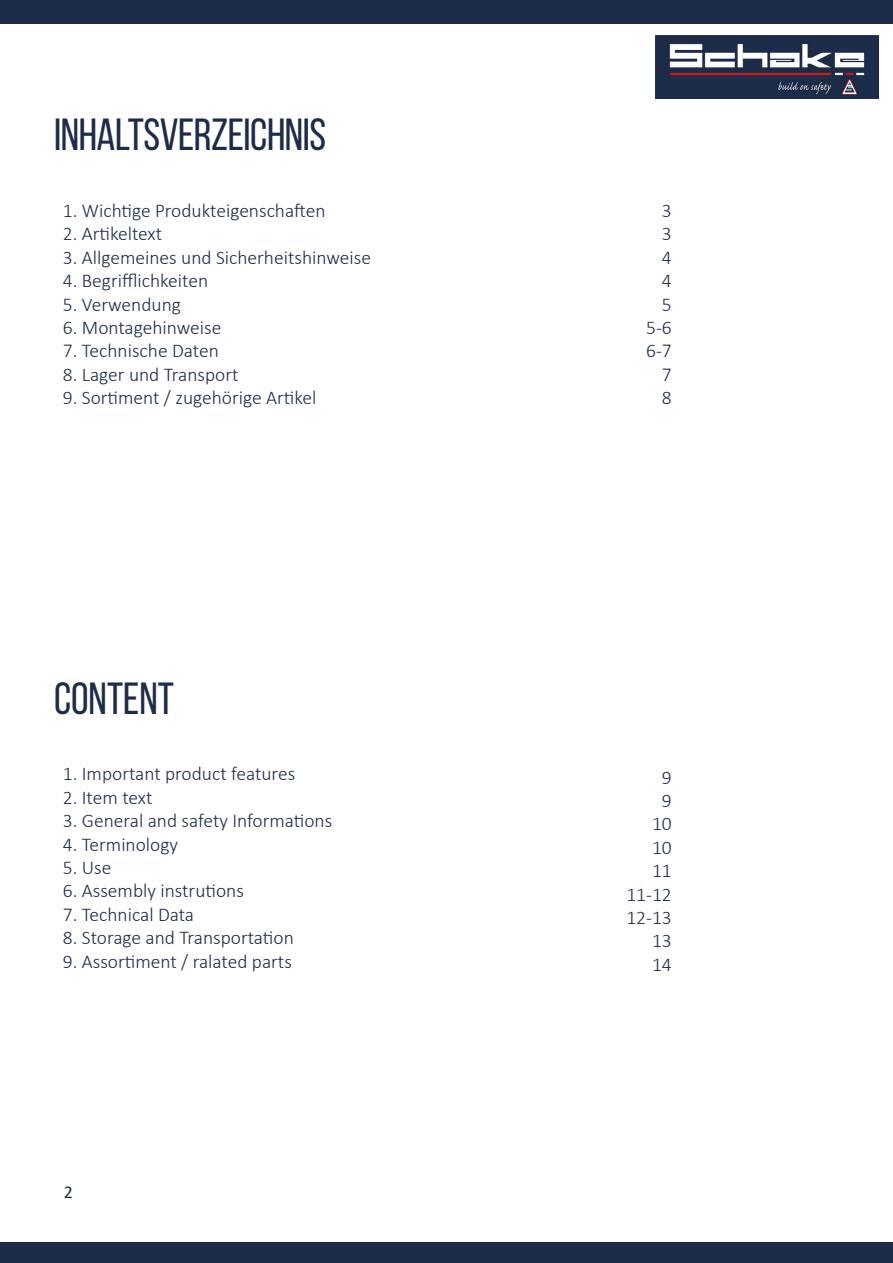
<style>
.page{position:relative;width:893px;height:1263px;background:#fff}
.page>*{position:absolute;margin:0;border:0;box-sizing:border-box;transform-origin:0 0}
.t1{font:45px "Bebas Neue";letter-spacing:-.01em;color:#1d2c48}
.t2{font:300 19.5px/23.4px "Calibri";color:#1d2c48;text-align:right}
.t3{font:18px "Calibri";color:#1d2c48}
</style>
<div class="page">
<div style="left:0;top:0;width:893px;height:23px;background:#1d2c48"></div>
<div style="left:0;top:1242px;width:893px;height:21px;background:#1d2c48"></div>
<img style="left:655px;top:36px;width:223px;height:63px">
<h1 class="t1" style="left:54px;top:110px;width:274px">INHALTSVERZEICHNIS</h1>
<p class="t2" style="left:63px;top:199px;width:264px">1. Wichtige Produkteigenschaften</p>
<p class="t2" style="left:63px;top:222px;width:101px">2. Artikeltext</p>
<p class="t2" style="left:63px;top:245px;width:310px">3. Allgemeines und Sicherheitshinweise</p>
<p class="t2" style="left:63px;top:269px;width:147px">4. Begrifflichkeiten</p>
<p class="t2" style="left:63px;top:292px;width:120px">5. Verwendung</p>
<p class="t2" style="left:63px;top:316px;width:160px">6. Montagehinweise</p>
<p class="t2" style="left:63px;top:339px;width:158px">7. Technische Daten</p>
<p class="t2" style="left:63px;top:362px;width:177px">8. Lager und Transport</p>
<p class="t2" style="left:63px;top:386px;width:255px">9. Sortiment / zugehörige Artikel</p>
<h1 class="t1" style="left:54px;top:674px;width:122px">CONTENT</h1>
<p class="t2" style="left:63px;top:762px;width:234px">1. Important product features</p>
<p class="t2" style="left:63px;top:785px;width:91px">2. Item text</p>
<p class="t2" style="left:63px;top:809px;width:271px">3. General and safety Informations</p>
<p class="t2" style="left:63px;top:832px;width:117px">4. Terminology</p>
<p class="t2" style="left:63px;top:856px;width:50px">5. Use</p>
<p class="t2" style="left:63px;top:879px;width:183px">6. Assembly instrutions</p>
<p class="t2" style="left:63px;top:902px;width:133px">7. Technical Data</p>
<p class="t2" style="left:63px;top:926px;width:232px">8. Storage and Transportation</p>
<p class="t2" style="left:63px;top:949px;width:231px">9. Assortiment / ralated parts</p>
<p class="t3" style="left:64px;top:1179px;width:11px">2</p>
<p class="t2" style="left:646px;top:199px;width:27px">3<br>3<br>4<br>4<br>5<br>5-6<br>6-7<br>7<br>8</p>
<p class="t2" style="left:626px;top:765px;width:47px">9<br>9<br>10<br>10<br>11<br>11-12<br>12-13<br>13<br>14</p>
</div>
